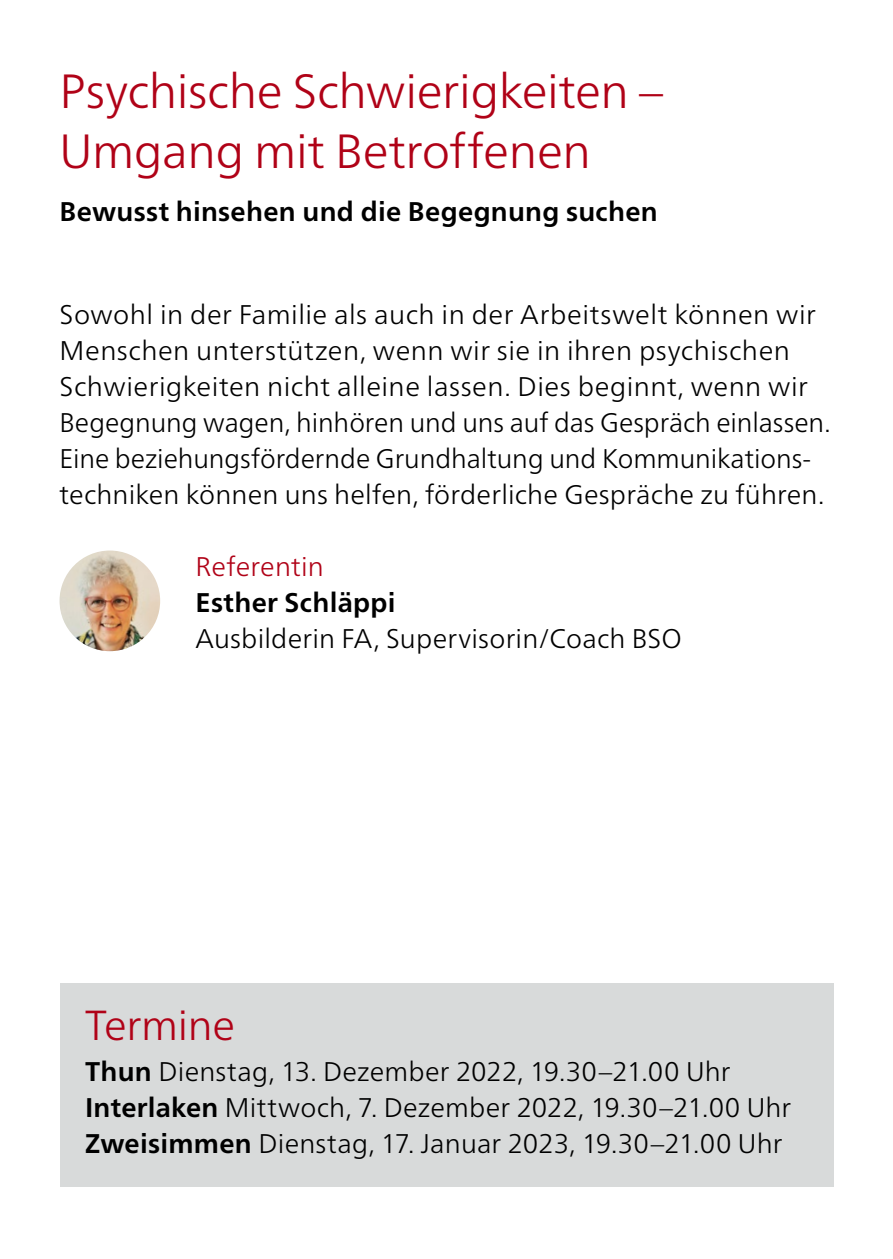
<style>
.page{position:relative;width:893px;height:1259px;background:#fff}
.page>*{position:absolute;margin:0;border:0;box-sizing:border-box;transform-origin:0 0}
.t1{font:300 48px/60px "Frutiger Neue LTW1 G";letter-spacing:-.01em;color:#b00217}
.t2{font:300 42px "Frutiger Neue LTW1 G";letter-spacing:-.01em;color:#b00217}
.t3{font:300 27px/36px "Frutiger Neue LTW1 G";letter-spacing:.01em;color:#000}
.t4{font:700 27px "Frutiger Neue LTW1 G";letter-spacing:.01em;color:#000}
.t5{font:300 27px "Frutiger Neue LTW1 G";letter-spacing:.005em;color:#b00217}
.s1{font-weight:700}
</style>
<div class="page">
<div style="left:60px;top:983px;width:773px;height:203px;background:#d8dada"></div>
<img style="left:60px;top:550px;width:100px;height:101px;border-radius:50px">
<h1 class="t1" style="left:60px;top:61px;width:605px">Psychische Schwierigkeiten –<br>Umgang mit Betroffenen</h1>
<p class="t4" style="left:60px;top:196px;width:600px">Bewusst hinsehen und die Begegnung suchen</p>
<p class="t3" style="left:60px;top:296px;width:773px">Sowohl in der Familie als auch in der Arbeitswelt können wir Menschen unterstützen, wenn wir sie in ihren psychischen Schwierigkeiten nicht alleine lassen. Dies beginnt, wenn wir Begegnung wagen, hinhören und uns auf das Gespräch einlassen.<br>Eine beziehungsfördernde Grundhaltung und Kommunikations&shy;techniken können uns helfen, förderliche Gespräche zu führen.</p>
<p class="t5" style="left:196px;top:550px;width:130px">Referentin</p>
<p class="t4" style="left:196px;top:587px;width:201px">Esther Schläppi</p>
<p class="t3" style="left:196px;top:620px;width:488px">Ausbilderin FA, Supervisorin/Coach BSO</p>
<h2 class="t2" style="left:85px;top:1000px;width:151px">Termine</h2>
<p class="t3" style="left:85px;top:1053px;width:708px"><span class="s1">Thun</span> Dienstag, 13. Dezember 2022, 19.30–21.00 Uhr<br><span class="s1">Interlaken</span> Mittwoch, 7. Dezember 2022, 19.30–21.00 Uhr<br><span class="s1">Zweisimmen</span> Dienstag, 17. Januar 2023, 19.30–21.00 Uhr</p>
</div>
